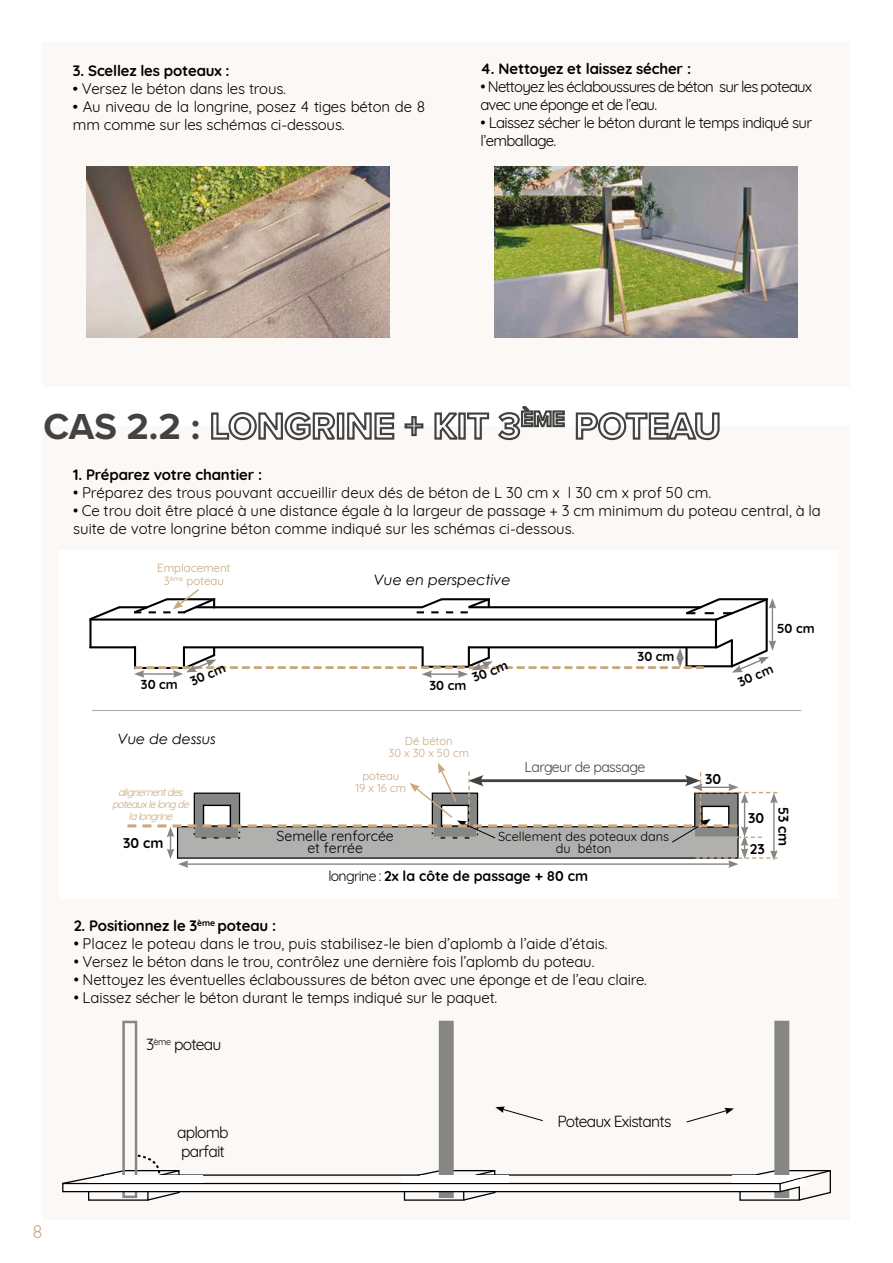
<style>
.page{position:relative;width:893px;height:1263px;background:#fff}
.page>*{position:absolute;margin:0;border:0;box-sizing:border-box;transform-origin:0 0}
.t1{font:700 37.5px "Proxima Nova";color:#424241}
.t2{font:18px "Quicksand";color:#c9a87e}
.t3{font:15.75px/18.9px "Quicksand";letter-spacing:-.05em;color:#000}
.t4{font:15px/18px "Quicksand";letter-spacing:-.01em;color:#000}
.t5{font:700 15px "Quicksand";letter-spacing:-.01em;color:#000}
.t6{font:15px/18px "Quicksand";letter-spacing:-.05em;color:#000}
.t7{font:15px/18px "Quicksand";letter-spacing:-.04em;color:#000}
.t8{font:italic 14.4px "Century Gothic";color:#000}
.t9{font:700 14.1px "Quicksand";color:#000}
.t10{font:14.1px/12.1px "Quicksand";color:#000;text-align:center}
.t11{font:14.1px "Quicksand";letter-spacing:-.04em;color:#424241}
.t12{font:italic 14.1px "Century Gothic";color:#000}
.t13{font:700 12.9px "Quicksand";color:#000}
.t14{font:12.75px/12.1px "Quicksand";color:#000;text-align:center}
.t15{font:11.55px/12.9px "Quicksand";color:#c9a87e;text-align:center}
.t16{font:11.25px/12.1px "Quicksand";color:#c9a87e;text-align:center}
.t17{font:italic 10.5px/12.1px "Quicksand";color:#c9a87e;text-align:center}
.s1{font-weight:500}
.s2{font-weight:400}
</style>
<div class="page">
<div style="left:43px;top:426px;width:807px;height:794px;background:#fbf8f5"></div>
<div style="left:59px;top:550px;width:780px;height:348px;background:#fff"></div>
<div style="left:43px;top:43px;width:807px;height:344px;background:#fbf8f5"></div>
<img style="left:86px;top:167px;width:304px;height:170px">
<img style="left:495px;top:167px;width:303px;height:170px">
<hr style="left:92px;top:710px;width:709px;height:1px;background:#b0b0ae">
<div style="left:439px;top:1021px;width:15px;height:177px;background:#868685;border:2px solid #868685"></div>
<div style="left:774px;top:1021px;width:15px;height:177px;background:#868685;border:2px solid #868685"></div>
<div style="left:122px;top:1021px;width:15px;height:177px;border:2px solid #868685"></div>
<svg style="left:495px;top:1106px;width:48px;height:15px"></svg>
<svg style="left:686px;top:1108px;width:48px;height:15px"></svg>
<svg style="left:62px;top:1153px;width:769px;height:48px"></svg>
<svg style="left:127px;top:763px;width:651px;height:105px"></svg>
<hr style="left:766px;top:598px;width:2px;height:53px;background:#000">
<hr style="left:119px;top:606px;width:29px;height:2px;background:#000">
<svg style="left:90px;top:606px;width:32px;height:12px"></svg>
<hr style="left:772px;top:606px;width:1px;height:37px;background:#868685">
<svg style="left:684px;top:598px;width:92px;height:24px"></svg>
<svg style="left:714px;top:637px;width:62px;height:36px"></svg>
<hr style="left:686px;top:665px;width:46px;height:2px;background:#000">
<hr style="left:195px;top:606px;width:228px;height:2px;background:#000">
<hr style="left:468px;top:606px;width:233px;height:2px;background:#000">
<hr style="left:468px;top:646px;width:2px;height:22px;background:#000">
<hr style="left:731px;top:639px;width:2px;height:28px;background:#000">
<svg style="left:132px;top:589px;width:84px;height:25px"></svg>
<hr style="left:89px;top:646px;width:47px;height:2px;background:#000">
<hr style="left:184px;top:646px;width:239px;height:2px;background:#000">
<hr style="left:469px;top:646px;width:247px;height:2px;background:#000">
<hr style="left:89px;top:618px;width:628px;height:3px;background:#000">
<hr style="left:715px;top:620px;width:2px;height:28px;background:#000">
<hr style="left:89px;top:619px;width:3px;height:29px;background:#000">
<hr style="left:183px;top:646px;width:2px;height:23px;background:#000">
<svg style="left:134px;top:647px;width:569px;height:31px"></svg>
<svg style="left:417px;top:598px;width:74px;height:15px"></svg>
<p class="t5" style="left:73px;top:58px;width:158px">3. Scellez les poteaux :</p>
<p class="t4" style="left:73px;top:78px;width:215px"><span class="s1">•</span> Versez le béton dans les trous.</p>
<p class="t4" style="left:73px;top:96px;width:354px"><span class="s1">•</span> Au niveau de la longrine, posez 4 tiges béton de 8 mm comme sur les schémas ci-dessous.</p>
<p class="t5" style="left:480px;top:56px;width:212px">4. Nettoyez et laissez sécher :</p>
<p class="t6" style="left:480px;top:76px;width:333px">• Nettoyez les éclaboussures de béton sur les poteaux avec une éponge et de l’eau.</p>
<p class="t7" style="left:480px;top:112px;width:333px">• Laissez sécher le béton durant le temps indiqué sur l’emballage.</p>
<h1 class="t1" style="left:43px;top:398px;width:679px">CAS 2.2 : LONGRINE + KIT 3<sup>ÈME</sup> POTEAU</h1>
<p class="t5" style="left:73px;top:462px;width:191px">1. Préparez votre chantier :</p>
<p class="t4" style="left:73px;top:482px;width:640px">• Préparez des trous pouvant accueillir deux dés de béton de L 30 cm x l 30 cm x prof 50 cm.</p>
<p class="t4" style="left:73px;top:500px;width:749px">• Ce trou doit être placé à une distance égale à la largeur de passage + 3 cm minimum du poteau central, à la suite de votre longrine béton comme indiqué sur les schémas ci-dessous.</p>
<p class="t2" style="left:32px;top:1218px;width:12px">8</p>
<p class="t15" style="left:157px;top:561px;width:75px">Emplacement<br>3<sup>ème</sup> poteau</p>
<p class="t13" style="left:141px;top:673px;width:38px">30 cm</p>
<p class="t13" style="left:187px;top:672px;width:38px;rotate:-23deg">30 cm</p>
<p class="t12" style="left:118px;top:729px;width:100px">Vue de dessus</p>
<p class="t17" style="left:112px;top:785px;width:81px">alignementdes poteauxlelongde lalongrine</p>
<p class="t9" style="left:123px;top:831px;width:42px">30 cm</p>
<p class="t8" style="left:374px;top:570px;width:139px">Vue en perspective</p>
<p class="t13" style="left:469px;top:668px;width:38px;rotate:-21deg">30 cm</p>
<p class="t13" style="left:429px;top:675px;width:38px">30 cm</p>
<p class="t13" style="left:638px;top:646px;width:38px">30 cm</p>
<p class="t16" style="left:388px;top:733px;width:82px">Dé béton<br>30 x 30 x 50 cm</p>
<p class="t16" style="left:355px;top:768px;width:52px">poteau<br>19 x 16 cm</p>
<p class="t11" style="left:524px;top:756px;width:122px">Largeur de passage</p>
<p class="t10" style="left:277px;top:828px;width:119px">Semelle renforcée et ferrée</p>
<p class="t9" style="left:329px;top:864px;width:261px"><span class="s2">longrine :</span> 2x la côte de passage + 80 cm</p>
<p class="t14" style="left:498px;top:829px;width:172px">Scellement des poteaux dans du béton</p>
<p class="t5" style="left:74px;top:913px;width:204px">2. Positionnez le 3<sup>ème</sup> poteau :</p>
<p class="t4" style="left:74px;top:933px;width:535px">• Placez le poteau dans le trou, puis stabilisez-le bien d’aplomb à l’aide d’étais.</p>
<p class="t4" style="left:74px;top:951px;width:522px">• Versez le béton dans le trou, contrôlez une dernière fois l’aplomb du poteau.</p>
<p class="t4" style="left:74px;top:969px;width:575px">• Nettoyez les éventuelles éclaboussures de béton avec une éponge et de l’eau claire.</p>
<p class="t4" style="left:74px;top:987px;width:425px">• Laissez sécher le béton durant le temps indiqué sur le paquet.</p>
<p class="t3" style="left:146px;top:1033px;width:77px">3<sup>ème</sup> poteau</p>
<p class="t3" style="left:177px;top:1122px;width:53px">aplomb parfait</p>
<p class="t3" style="left:557px;top:1110px;width:116px">Poteaux Existants</p>
<p class="t13" style="left:777px;top:617px;width:39px">50 cm</p>
<p class="t13" style="left:734px;top:673px;width:38px;rotate:-23deg">30 cm</p>
<p class="t9" style="left:705px;top:767px;width:18px">30</p>
<p class="t9" style="left:748px;top:806px;width:18px">30</p>
<p class="t9" style="left:750px;top:837px;width:16px">23</p>
<p class="t9" style="left:795px;top:807px;width:41px;rotate:90deg">53 cm</p>
</div>
